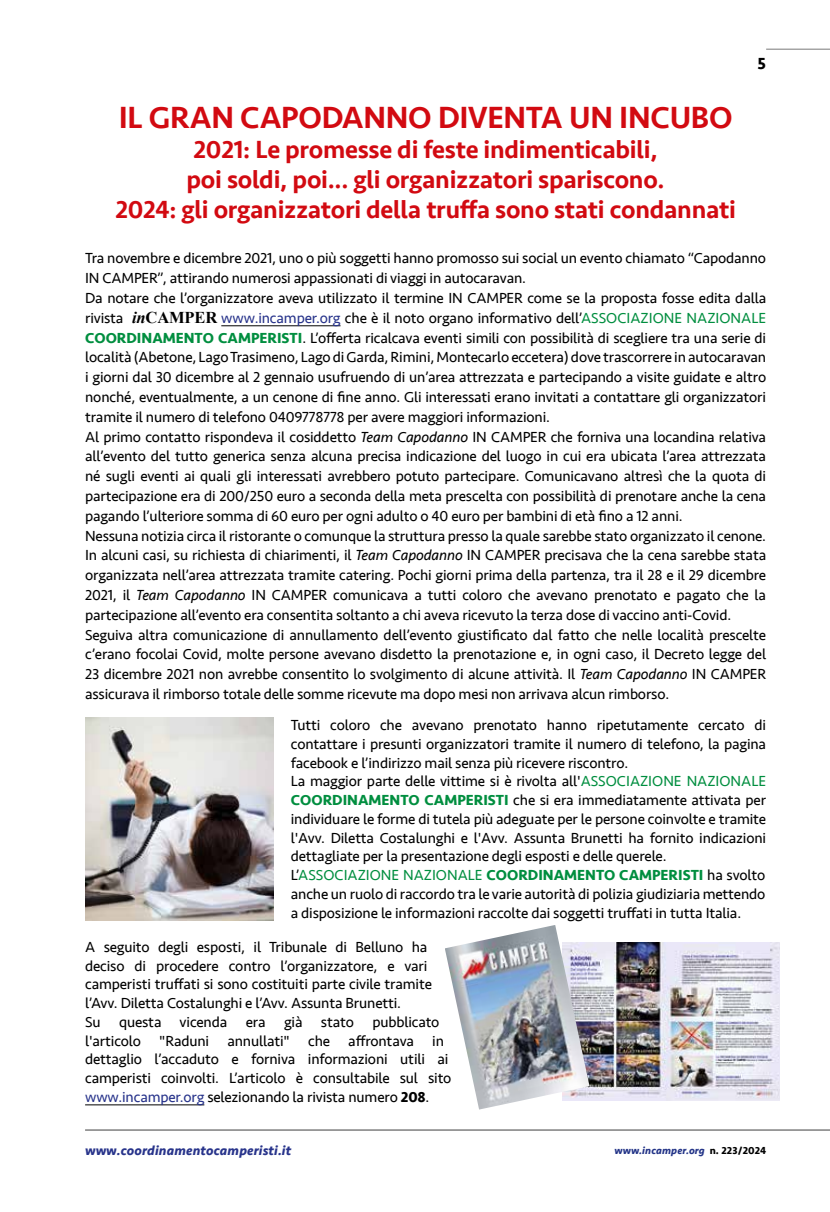
<style>
.page{position:relative;width:830px;height:1212px;background:#fff}
.page>*{position:absolute;margin:0;border:0;box-sizing:border-box;transform-origin:0 0}
.t1{font:500 31.5px "Seravek";letter-spacing:-.01em;color:#d20a11}
.t2{font:500 25.5px/30px "Seravek";letter-spacing:-.01em;color:#d20a11;text-align:center}
.t3{font:700 16.5px "Seravek";color:#000}
.t4{font:15px/19.8px "Seravek";letter-spacing:-.01em;color:#000}
.t5{font:italic 700 13.5px "Seravek";letter-spacing:.01em;color:#28348b}
.t6{font:italic 700 10.5px "Seravek";letter-spacing:.01em;color:#243588}
.s1{font-family:"Times New Roman";font-weight:700;font-style:italic;font-size:16.5px}
.s2{font-family:"Times New Roman";font-weight:700;font-size:16.5px}
.s3{color:#28348b}
.s4{color:#008e3f}
.s5{font-weight:700;color:#008e3f}
.s6{font-style:italic}
.s7{font-weight:700}
.s8{font-style:normal;color:#000}
</style>
<div class="page">
<hr style="left:765px;top:49px;width:64px;height:1px;background:#878787">
<hr style="left:85px;top:1129px;width:744px;height:1px;background:#878787">
<hr style="left:221px;top:325px;width:119px;height:1px;background:#000">
<img style="left:589px;top:942px;width:190px;height:159px">
<img style="left:445px;top:925px;width:144px;height:184px">
<hr style="left:85px;top:1104px;width:119px;height:1px;background:#000">
<img style="left:85px;top:718px;width:188px;height:202px">
<h1 class="t1" style="left:119px;top:98px;width:615px">IL GRAN CAPODANNO DIVENTA UN INCUBO</h1>
<h2 class="t2" style="left:115px;top:134px;width:621px">2021: Le promesse di feste indimenticabili,<br>poi soldi, poi... gli organizzatori spariscono.<br>2024: gli organizzatori della truffa sono stati condannati</h2>
<p class="t3" style="left:757px;top:51px;width:10px">5</p>
<p class="t4" style="left:85px;top:248px;width:682px">Tra novembre e dicembre 2021, uno o più soggetti hanno promosso sui social un evento chiamato “Capodanno IN CAMPER”, attirando numerosi appassionati di viaggi in autocaravan.<br>Da notare che l’organizzatore aveva utilizzato il termine IN CAMPER come se la proposta fosse edita dalla rivista <span class="s1">in</span><span class="s2">CAMPER</span> <span class="s3">www.incamper.org</span> che è il noto organo informativo dell’<span class="s4">ASSOCIAZIONE NAZIONALE </span><span class="s5">COORDINAMENTO CAMPERISTI</span>. L’offerta ricalcava eventi simili con possibilità di scegliere tra una serie di località (Abetone, Lago Trasimeno, Lago di Garda, Rimini, Montecarlo eccetera) dove trascorrere in autocaravan i giorni dal 30 dicembre al 2 gennaio usufruendo di un’area attrezzata e partecipando a visite guidate e altro nonché, eventualmente, a un cenone di fine anno. Gli interessati erano invitati a contattare gli organizzatori tramite il numero di telefono 0409778778 per avere maggiori informazioni.<br>Al primo contatto rispondeva il cosiddetto <span class="s6">Team Capodanno</span> IN CAMPER che forniva una locandina relativa all’evento del tutto generica senza alcuna precisa indicazione del luogo in cui era ubicata l’area attrezzata né sugli eventi ai quali gli interessati avrebbero potuto partecipare. Comunicavano altresì che la quota di partecipazione era di 200/250 euro a seconda della meta prescelta con possibilità di prenotare anche la cena pagando l’ulteriore somma di 60 euro per ogni adulto o 40 euro per bambini di età fino a 12 anni.<br>Nessuna notizia circa il ristorante o comunque la struttura presso la quale sarebbe stato organizzato il cenone.<br>In alcuni casi, su richiesta di chiarimenti, il <span class="s6">Team Capodanno</span> IN CAMPER precisava che la cena sarebbe stata organizzata nell’area attrezzata tramite catering. Pochi giorni prima della partenza, tra il 28 e il 29 dicembre 2021, il <span class="s6">Team Capodanno</span> IN CAMPER comunicava a tutti coloro che avevano prenotato e pagato che la partecipazione all’evento era consentita soltanto a chi aveva ricevuto la terza dose di vaccino anti-Covid.<br>Seguiva altra comunicazione di annullamento dell’evento giustificato dal fatto che nelle località prescelte c’erano focolai Covid, molte persone avevano disdetto la prenotazione e, in ogni caso, il Decreto legge del 23 dicembre 2021 non avrebbe consentito lo svolgimento di alcune attività. Il <span class="s6">Team Capodanno</span> IN CAMPER assicurava il rimborso totale delle somme ricevute ma dopo mesi non arrivava alcun rimborso.</p>
<p class="t4" style="left:291px;top:716px;width:476px;line-height:18.8px">Tutti coloro che avevano prenotato hanno ripetutamente cercato di contattare i presunti organizzatori tramite il numero di telefono, la pagina facebook e l’indirizzo mail senza più ricevere riscontro.<br>La maggior parte delle vittime si è rivolta all'<span class="s4">ASSOCIAZIONE NAZIONALE </span><span class="s5">COORDINAMENTO CAMPERISTI</span> che si era immediatamente attivata per individuare le forme di tutela più adeguate per le persone coinvolte e tramite l'Avv. Diletta Costalunghi e l'Avv. Assunta Brunetti ha fornito indicazioni dettagliate per la presentazione degli esposti e delle querele.<br>L’<span class="s4">ASSOCIAZIONE NAZIONALE</span> <span class="s5">COORDINAMENTO CAMPERISTI</span> ha svolto anche un ruolo di raccordo tra le varie autorità di polizia giudiziaria mettendo a disposizione le informazioni raccolte dai soggetti truffati in tutta Italia.</p>
<p class="t4" style="left:85px;top:937px;width:367px;line-height:18.8px">A seguito degli esposti, il Tribunale di Belluno ha deciso di procedere contro l’organizzatore, e vari camperisti truffati si sono costituiti parte civile tramite l’Avv. Diletta Costalunghi e l’Avv. Assunta Brunetti.<br>Su questa vicenda era già stato pubblicato l'articolo "Raduni annullati" che affrontava in dettaglio l’accaduto e forniva informazioni utili ai camperisti coinvolti. L’articolo è consultabile sul sito <span class="s3">www.incamper.org</span> selezionando la rivista numero <span class="s7">208</span>.</p>
<p class="t5" style="left:85px;top:1139px;width:207px">www.coordinamentocamperisti.it</p>
<p class="t6" style="left:614px;top:1141px;width:153px">www.incamper.org <span class="s8">n. 223/2024</span></p>
</div>
